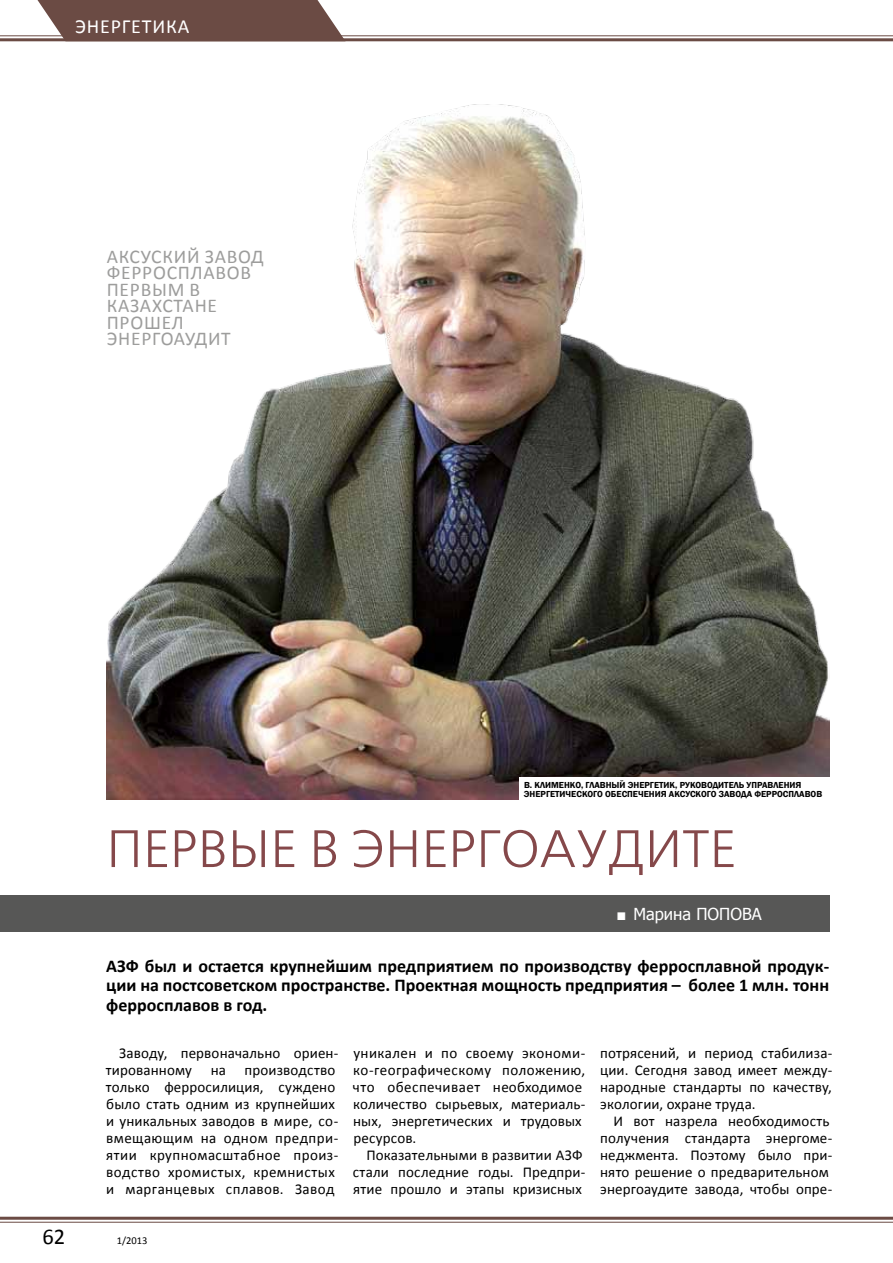
<style>
.page{position:relative;width:893px;height:1263px;background:#fff}
.page>*{position:absolute;margin:0;border:0;box-sizing:border-box;transform-origin:0 0}
.t1{font:52.5px "Free Set C";color:#85484a}
.t2{font:22.5px "Calibri";color:#000}
.t3{font:20.1px "Calibri";color:#fff}
.t4{font:19.5px/16.5px "Calibri";letter-spacing:.04em;color:#9d9d9c}
.t5{font:700 18px/19.5px "Calibri";color:#000;text-align:justify}
.t6{font:16.5px "Tahoma";color:#fff}
.t7{font:15px/17px "Calibri";letter-spacing:.01em;color:#000}
.t8{font:10.5px "Calibri";color:#000}
.t9{font:600 9px/9px "Franklin Gothic";color:#000}
.s1{font-family:"Arial";font-weight:700}
</style>
<div class="page">
<hr style="left:0;top:1222px;width:893px;height:1px;background:#6b4b44">
<hr style="left:0;top:1217px;width:893px;height:3px;background:#6b4b44">
<hr style="left:0;top:38px;width:893px;height:3px;background:#6b4b44">
<hr style="left:0;top:35px;width:893px;height:1px;background:#6b4b44">
<svg style="left:37px;top:0;width:309px;height:39px;background:#785b54"></svg>
<img style="left:106px;top:104px;width:723px;height:696px">
<div style="left:0;top:895px;width:829px;height:36px;background:#575756"></div>
<div style="left:519px;top:777px;width:312px;height:24px;background:#fff"></div>
<h3 class="t3" style="left:75px;top:14px;width:24px">Энергетика</h3>
<h3 class="t4" style="left:107px;top:247px;width:57px">Аксуски</h3>
<h3 class="t4" style="left:187px;top:247px;width:31px">й завод</h3>
<h3 class="t4" style="left:107px;top:263px;width:13px">ферросплавов перв</h3>
<h3 class="t4" style="left:152px;top:280px;width:47px">ым в</h3>
<h3 class="t4" style="left:107px;top:296px;width:24px">Казахстане прошел энергоа</h3>
<h3 class="t4" style="left:185px;top:329px;width:23px">удит</h3>
<p class="t9" style="left:524px;top:780px;width:300px">В. Клименко, главный энергетик, руководитель управления энергетического обеспечения Аксуского завода ферросплавов</p>
<h1 class="t1" style="left:106px;top:821px;width:631px">П ервые в энергоаудите</h1>
<p class="t6" style="left:616px;top:902px;width:147px"><span class="s1">■</span> Марина ПОПОВА</p>
<p class="t5" style="left:106px;top:955px;width:724px">АЗФ был и остается крупнейшим предприятием по производству ферросплавной продук&shy;ции на постсоветском пространстве. Проектная мощность предприятия – более 1 млн. тонн ферросплавов в год.</p>
<p class="t7" style="left:106px;top:1043px;width:234px;text-indent:13px">Заводу, первоначально ориен&shy;тированному на производство только ферросилиция, суждено было стать одним из крупнейших и уникальных заводов в мире, со&shy;вмещающим на одном предпри&shy;ятии крупномасштабное произ&shy;водство хромистых, кремнистых и марганцевых сплавов. Завод</p>
<p class="t7" style="left:353px;top:1043px;width:234px">уникален и по своему экономи&shy;ко-географическому положению, что обеспечивает необходимое количество сырьевых, материаль&shy;ных, энергетических и трудовых ресурсов.</p>
<p class="t7" style="left:353px;top:1145px;width:234px;text-indent:14px">Показательными в развитии АЗФ стали последние годы. Предпри&shy;ятие прошло и этапы кризисных</p>
<h2 class="t2" style="left:43px;top:1223px;width:24px">62</h2>
<p class="t8" style="left:117px;top:1234px;width:32px">1/2013</p>
<p class="t7" style="left:600px;top:1043px;width:234px;text-align:justify">потрясений, и период стабилиза&shy;ции. Сегодня завод имеет между&shy;народные стандарты по качеству, экологии, охране труда.</p>
<p class="t7" style="left:600px;top:1111px;width:234px;text-indent:13px">И вот назрела необходимость получения стандарта энергоме&shy;неджмента. Поэтому было при&shy;нято решение о предварительном энергоаудите завода, чтобы опре-</p>
</div>
